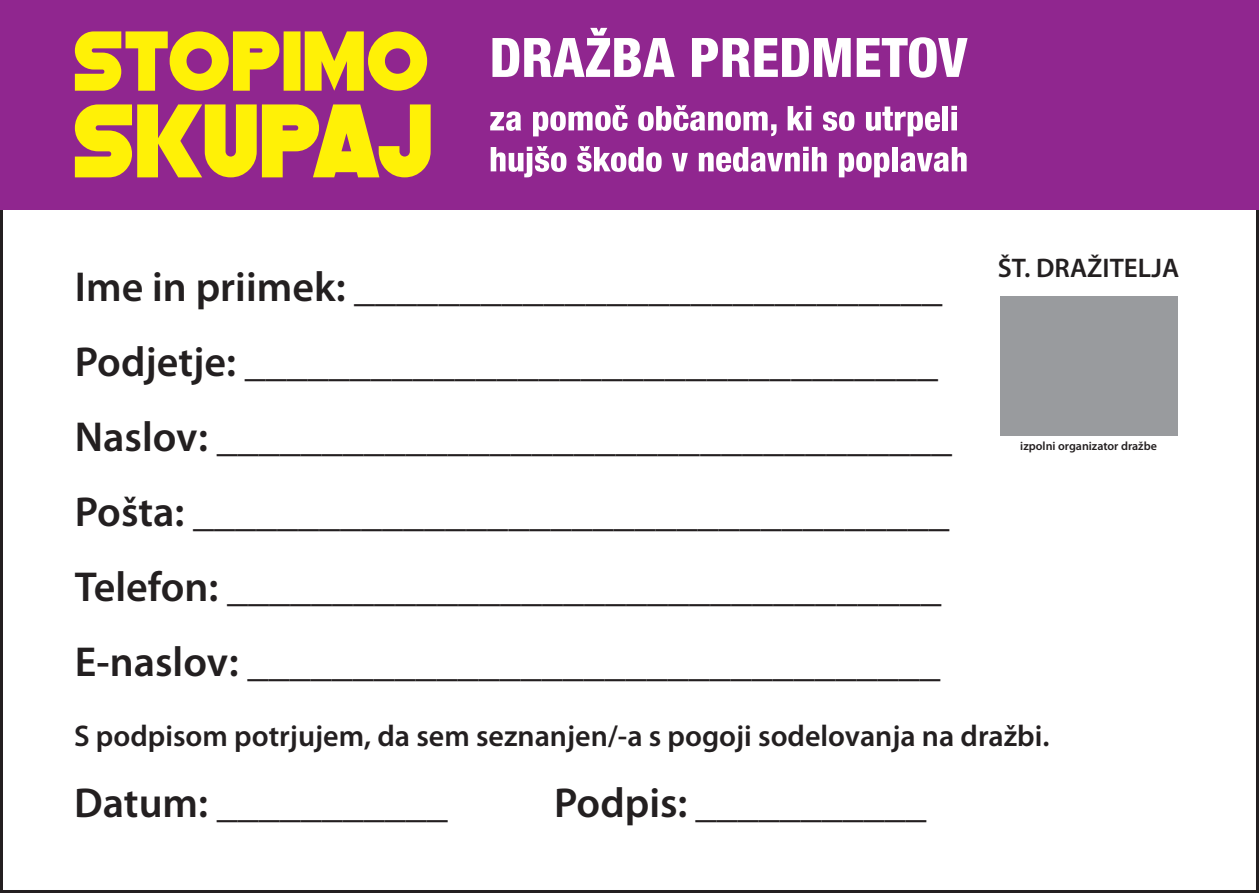
<style>
.page{position:relative;width:1259px;height:893px;background:#fff}
.page>*{position:absolute;margin:0;border:0;box-sizing:border-box;transform-origin:0 0}
.t1{font:800 condensed 54.6px "Helvetica Neue LT Com";color:#fff}
.t2{font:600 42px/75px "Myriad Pro";color:#231f20}
.t3{font:600 30px "Myriad Pro";color:#231f20}
.t4{font:600 27px "Myriad Pro";color:#231f20}
.t5{font:600 12px "Myriad Pro";color:#231f20}
</style>
<div class="page">
<div style="left:999px;top:296px;width:178px;height:140px;background:#999b9e"></div>
<div style="left:0;top:0;width:1259px;height:209px;background:#90268f"></div>
<svg style="left:490px;top:111px;width:31px;height:20px"></svg>
<svg style="left:533px;top:105px;width:94px;height:31px"></svg>
<svg style="left:638px;top:105px;width:138px;height:31px"></svg>
<svg style="left:787px;top:106px;width:24px;height:24px"></svg>
<div style="left:805px;top:112px;width:6px;height:18px;background:#fff"></div>
<svg style="left:823px;top:111px;width:31px;height:20px"></svg>
<svg style="left:866px;top:107px;width:74px;height:29px"></svg>
<div style="left:942px;top:106px;width:6px;height:24px;background:#fff"></div>
<svg style="left:951px;top:106px;width:6px;height:4px"></svg>
<div style="left:951px;top:112px;width:6px;height:18px;background:#fff"></div>
<svg style="left:491px;top:146px;width:75px;height:31px"></svg>
<svg style="left:577px;top:146px;width:84px;height:26px"></svg>
<svg style="left:672px;top:153px;width:16px;height:18px"></svg>
<svg style="left:699px;top:147px;width:127px;height:25px"></svg>
<svg style="left:839px;top:152px;width:50px;height:25px"></svg>
<div style="left:892px;top:147px;width:6px;height:24px;background:#fff"></div>
<svg style="left:900px;top:147px;width:66px;height:25px"></svg>
<svg style="left:75px;top:104px;width:356px;height:73px"></svg>
<svg style="left:75px;top:31px;width:352px;height:60px"></svg>
<h1 class="t1" style="left:489px;top:24px;width:479px">DRAŽBA PREDMETOV</h1>
<p class="t2" style="left:75px;top:250px;width:878px">Ime in priimek: ____________________________ Podjetje: _________________________________ Naslov: ___________________________________ Pošta: ____________________________________ Telefon: __________________________________ E-naslov: _________________________________</p>
<p class="t4" style="left:997px;top:253px;width:183px">ŠT. DRAŽITELJA</p>
<p class="t5" style="left:1020px;top:439px;width:138px">izpolni organizator dražbe</p>
<p class="t3" style="left:74px;top:719px;width:976px">S podpisom potrjujem, da sem seznanjen/-a s pogoji sodelovanja na dražbi.</p>
<p class="t2" style="left:74px;top:766px;width:375px">Datum: ___________</p>
<p class="t2" style="left:554px;top:766px;width:374px">Podpis: ___________</p>
</div>
